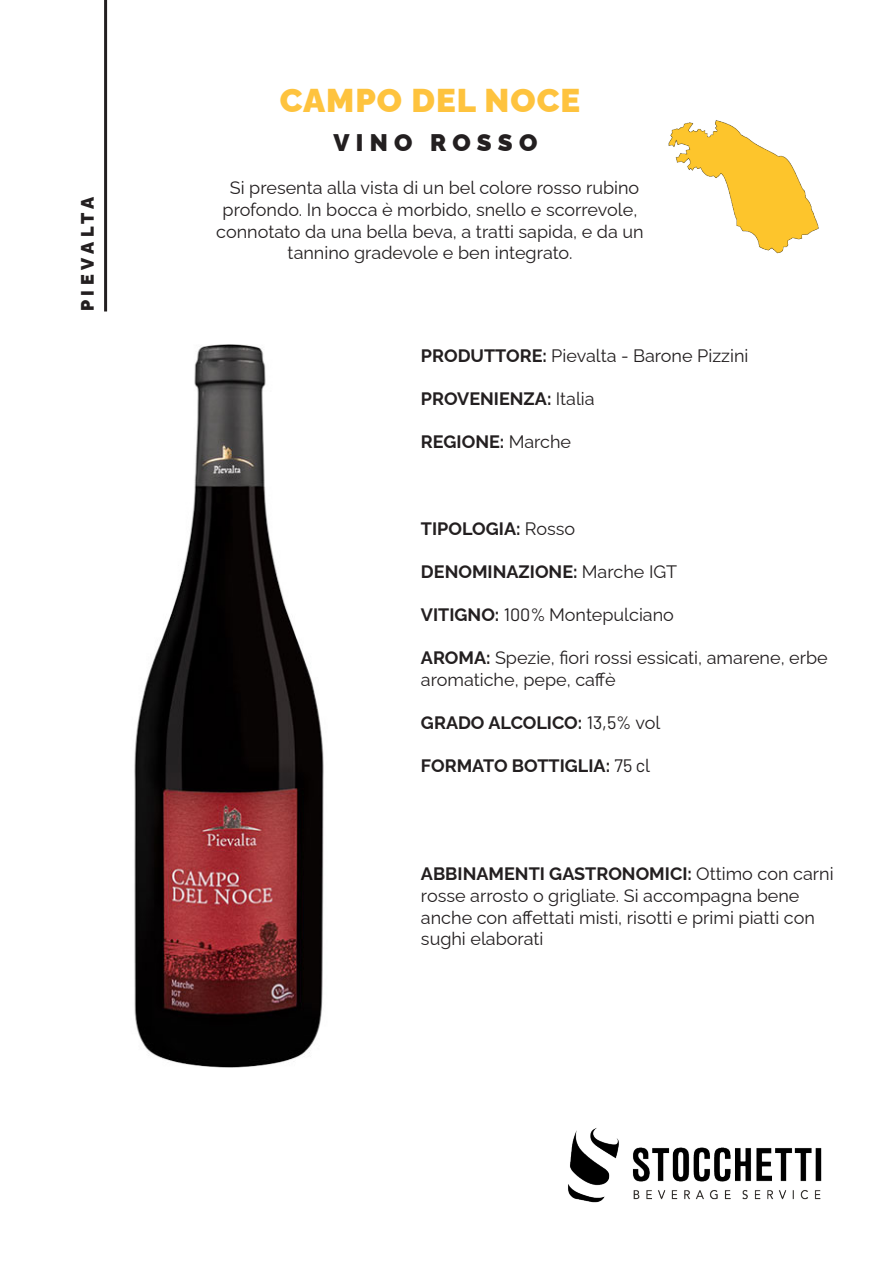
<style>
.page{position:relative;width:893px;height:1263px;background:#fff}
.page>*{position:absolute;margin:0;border:0;box-sizing:border-box;transform-origin:0 0}
.t1{font:900 33px "Raleway";letter-spacing:.03em;color:#fec33e}
.t2{font:900 24px "Raleway";letter-spacing:.26em;color:#231f20}
.t3{font:18px/21.6px "Raleway";color:#231f20}
.t4{font:700 18px "Raleway";color:#231f20}
.t5{font:900 18px "Raleway";letter-spacing:.26em;color:#231f20}
.s1{font-weight:700}
.s2{font-weight:400}
.s3{font-family:"Barlow"}
.s4{font-family:"Barlow";font-weight:400}
</style>
<div class="page">
<img style="left:568px;top:1128px;width:254px;height:75px">
<img style="left:134px;top:345px;width:190px;height:723px">
<hr style="left:104px;top:0;width:3px;height:311px;background:#231f20">
<img style="left:668px;top:120px;width:151px;height:134px">
<p class="t5" style="left:73px;top:311px;width:116px;rotate:-90deg">PIEVALTA</p>
<p class="t1" style="left:280px;top:74px;width:302px">CAMPO DEL NOCE</p>
<p class="t2" style="left:333px;top:124px;width:205px">VINO ROSSO</p>
<p class="t3" style="left:216px;top:175px;width:429px;text-align:center">Si presenta alla vista di un bel colore rosso rubino profondo. In bocca è morbido, snello e scorrevole, connotato da una bella beva, a tratti sapida, e da un tannino gradevole e ben integrato.</p>
<p class="t3" style="left:421px;top:343px;width:329px"><span class="s1">PRODUTTORE:</span> Pievalta - Barone Pizzini</p>
<p class="t4" style="left:421px;top:384px;width:175px">PROVENIENZA: <span class="s2">Italia</span></p>
<p class="t4" style="left:421px;top:428px;width:152px">REGIONE: <span class="s2">Marche</span></p>
<p class="t4" style="left:421px;top:514px;width:156px">TIPOLOGIA: <span class="s2">Rosso</span></p>
<p class="t4" style="left:421px;top:557px;width:258px">DENOMINAZIONE: <span class="s2">Marche IGT</span></p>
<p class="t3" style="left:421px;top:602px;width:254px"><span class="s1">VITIGNO:</span> <span class="s3">100%</span> Montepulciano</p>
<p class="t3" style="left:421px;top:645px;width:408px"><span class="s1">AROMA:</span> Spezie, fiori rossi essicati, amarene, erbe aromatiche, pepe, caffè</p>
<p class="t4" style="left:421px;top:708px;width:241px">GRADO ALCOLICO: <span class="s4">13,5%</span> <span class="s2">vol</span></p>
<p class="t4" style="left:421px;top:752px;width:231px">FORMATO BOTTIGLIA: <span class="s4">75 c</span><span class="s2">l</span></p>
<p class="t3" style="left:421px;top:861px;width:414px"><span class="s1">ABBINAMENTI GASTRONOMICI:</span> Ottimo con carni rosse arrosto o grigliate. Si accompagna bene anche con affettati misti, risotti e primi piatti con sughi elaborati</p>
</div>
